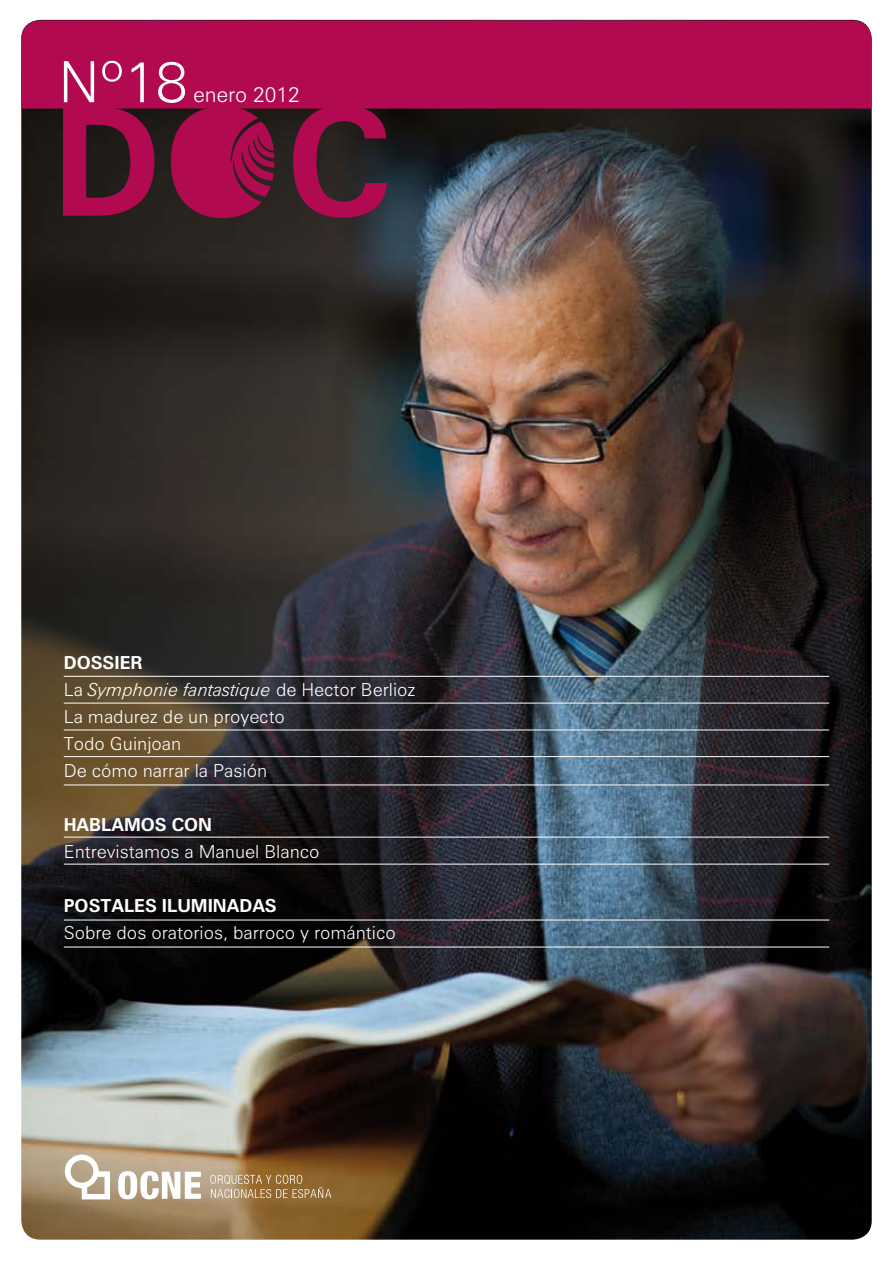
<style>
.page{position:relative;width:893px;height:1263px;background:#fff}
.page>*{position:absolute;margin:0;border:0;box-sizing:border-box;transform-origin:0 0}
.t1{font:300 57px "Zurich BT";color:#fff}
.t2{font:300 21px "Zurich BT";color:#fff}
.t3{font:300 18px/27px "Zurich BT";color:#fff}
.s1{font-weight:700}
.s2{font-style:italic}
</style>
<div class="page">
<img style="left:21px;top:109px;width:851px;height:1131px">
<div style="left:21px;top:20px;width:851px;height:89px;background:#b10a50"></div>
<svg style="left:63px;top:107px;width:91px;height:109px;background:#78103a"></svg>
<svg style="left:293px;top:105px;width:94px;height:113px;background:#651837"></svg>
<svg style="left:171px;top:106px;width:103px;height:112px;background:#910f44"></svg>
<svg style="left:210px;top:1175px;width:121px;height:23px;background:#ab8d63"></svg>
<svg style="left:118px;top:1171px;width:83px;height:28px"></svg>
<svg style="left:65px;top:1154px;width:45px;height:45px"></svg>
<hr style="left:64px;top:947px;width:765px;height:1px;background:#fff">
<hr style="left:64px;top:920px;width:765px;height:1px;background:#fff">
<hr style="left:64px;top:676px;width:765px;height:1px;background:#fff">
<hr style="left:64px;top:730px;width:765px;height:1px;background:#fff">
<hr style="left:64px;top:756px;width:765px;height:1px;background:#fff">
<hr style="left:64px;top:703px;width:765px;height:1px;background:#fff">
<hr style="left:64px;top:864px;width:765px;height:1px;background:#fff">
<hr style="left:64px;top:837px;width:765px;height:1px;background:#fff">
<hr style="left:64px;top:784px;width:765px;height:1px;background:#fff">
<p class="t1" style="left:58px;top:47px;width:131px">Nº18</p>
<p class="t2" style="left:193px;top:82px;width:108px">enero 2012</p>
<p class="t3" style="left:64px;top:649px;width:353px"><span class="s1">DOSSIER<br></span>La <span class="s2">Symphonie fantastique</span> de Hector Berlioz<br>La madurez de un proyecto<br>Todo Guinjoan<br>De cómo narrar la Pasión</p>
<p class="t3" style="left:64px;top:811px;width:257px"><span class="s1">HABLAMOS CON<br></span>Entrevistamos a Manuel Blanco</p>
<p class="t3" style="left:64px;top:892px;width:334px"><span class="s1">POSTALES ILUMINADAS<br></span>Sobre dos oratorios, barroco y romántico</p>
</div>
